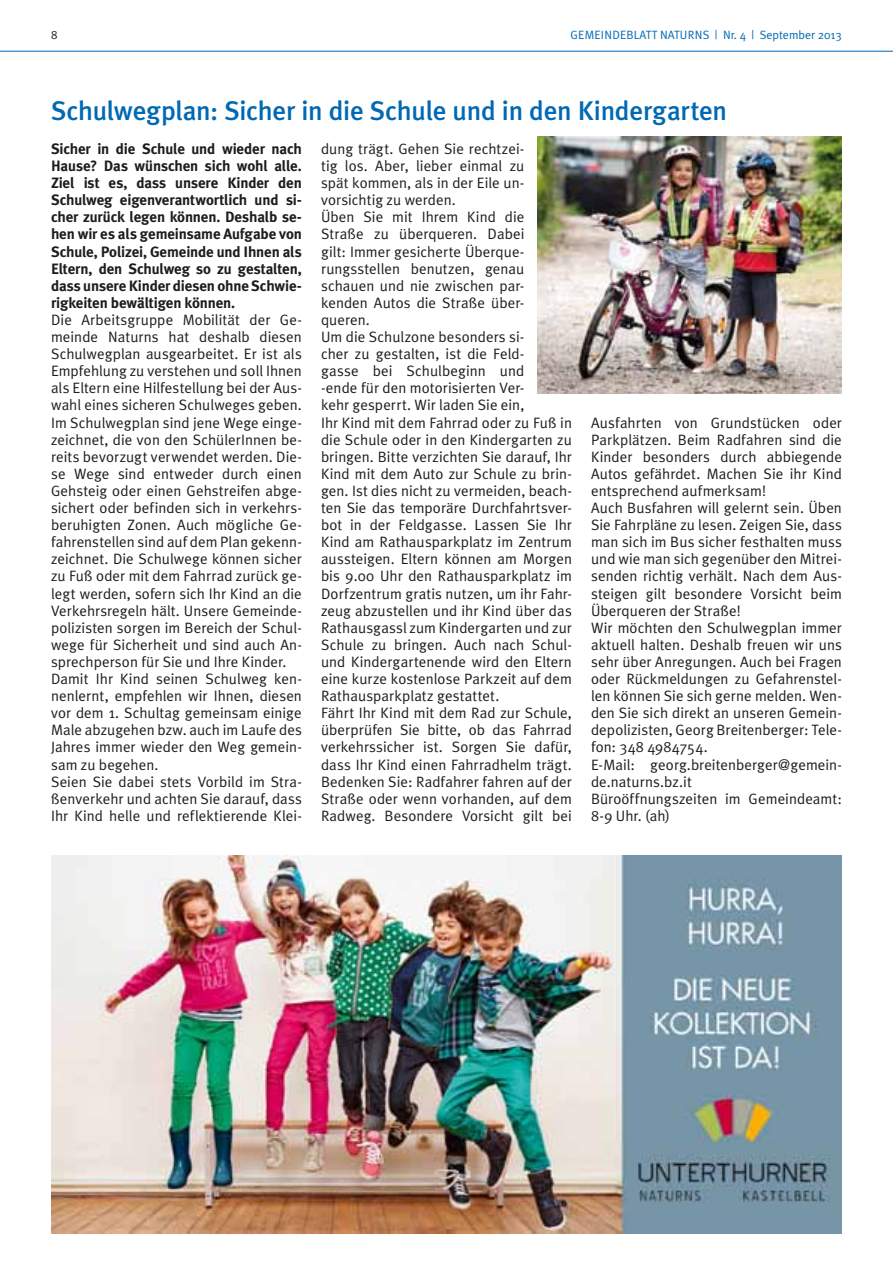
<style>
.page{position:relative;width:893px;height:1263px;background:#fff}
.page>*{position:absolute;margin:0;border:0;box-sizing:border-box;transform-origin:0 0}
.t1{font:500 27px "Meta Plus";letter-spacing:-.01em;color:#0069b4}
.t2{font:15px/17.1px "Meta Plus Normal";letter-spacing:.005em;color:#1d1d1b}
.t3{font:700 15px/17.1px "Meta Plus";letter-spacing:-.01em;color:#1d1d1b;text-align:justify}
.t4{font:12px "Meta Plus Normal";color:#0069b4}
.t5{font:12px "Meta Plus Normal";color:#1d1d1b}
</style>
<div class="page">
<hr style="left:0;top:51px;width:893px;height:1px;background:#0069b4">
<img style="left:537px;top:137px;width:305px;height:256px">
<img style="left:51px;top:855px;width:791px;height:378px">
<p class="t5" style="left:51px;top:28px;width:8px">8</p>
<p class="t4" style="left:570px;top:28px;width:273px">GEMEINDEBLATT NATURNS | Nr. 4 | September 2013</p>
<h1 class="t1" style="left:51px;top:95px;width:677px">Schulwegplan: Sicher in die Schule und in den Kindergarten</h1>
<p class="t3" style="left:51px;top:140px;width:252px">Sicher in die Schule und wieder nach Hause? Das wünschen sich wohl alle.<br>Ziel ist es, dass unsere Kinder den Schulweg eigenverantwortlich und si&shy;cher zurück legen können. Deshalb se&shy;hen wir es als gemeinsame Aufgabe von Schule, Polizei, Gemeinde und Ihnen als Eltern, den Schulweg so zu gestalten, dass unsere Kinder diesen ohne Schwie&shy;rigkeiten bewältigen können.</p>
<p class="t2" style="left:51px;top:311px;width:252px">Die Arbeitsgruppe Mobilität der Ge&shy;meinde Naturns hat deshalb diesen Schulwegplan ausgearbeitet. Er ist als Empfehlung zu verstehen und soll Ihnen als Eltern eine Hilfestellung bei der Aus&shy;wahl eines sicheren Schulweges geben.<br>Im Schulwegplan sind jene Wege einge&shy;zeichnet, die von den SchülerInnen be&shy;reits bevorzugt verwendet werden. Die&shy;se Wege sind entweder durch einen Gehsteig oder einen Gehstreifen abge&shy;sichert oder befinden sich in verkehrs&shy;beruhigten Zonen. Auch mögliche Ge&shy;fahrenstellen sind auf dem Plan gekenn&shy;zeichnet. Die Schulwege können sicher zu Fuß oder mit dem Fahrrad zurück ge&shy;legt werden, sofern sich Ihr Kind an die Verkehrsregeln hält. Unsere Gemeinde&shy;polizisten sorgen im Bereich der Schul&shy;wege für Sicherheit und sind auch An&shy;sprechperson für Sie und Ihre Kinder.<br>Damit Ihr Kind seinen Schulweg ken&shy;nenlernt, empfehlen wir Ihnen, diesen vor dem 1. Schultag gemeinsam einige Male abzugehen bzw. auch im Laufe des Jahres immer wieder den Weg gemein&shy;sam zu begehen.<br>Seien Sie dabei stets Vorbild im Stra&shy;ßenverkehr und achten Sie darauf, dass Ihr Kind helle und reflektierende Klei-</p>
<p class="t2" style="left:321px;top:140px;width:252px">dung trägt. Gehen Sie rechtzei-<br>tig los. Aber, lieber einmal zu<br>spät kommen, als in der Eile un&shy;vorsichtig zu werden.<br>Üben Sie mit Ihrem Kind die<br>Straße zu überqueren. Dabei<br>gilt: Immer gesicherte Überque&shy;rungsstellen benutzen, genau schauen und nie zwischen par&shy;kenden Autos die Straße über&shy;queren.<br>Um die Schulzone besonders si-<br>cher zu gestalten, ist die Feld-<br>gasse bei Schulbeginn und<br>-ende für den motorisierten Ver-<br>kehr gesperrt. Wir laden Sie ein,<br>Ihr Kind mit dem Fahrrad oder zu Fuß in die Schule oder in den Kindergarten zu bringen. Bitte verzichten Sie darauf, Ihr Kind mit dem Auto zur Schule zu brin&shy;gen. Ist dies nicht zu vermeiden, beach&shy;ten Sie das temporäre Durchfahrtsver&shy;bot in der Feldgasse. Lassen Sie Ihr Kind am Rathausparkplatz im Zentrum aussteigen. Eltern können am Morgen bis 9.00 Uhr den Rathausparkplatz im Dorfzentrum gratis nutzen, um ihr Fahr&shy;zeug abzustellen und ihr Kind über das Rathausgassl zum Kindergarten und zur Schule zu bringen. Auch nach Schul&shy;und Kindergartenende wird den Eltern eine kurze kostenlose Parkzeit auf dem Rathausparkplatz gestattet.<br>Fährt Ihr Kind mit dem Rad zur Schule, überprüfen Sie bitte, ob das Fahrrad verkehrssicher ist. Sorgen Sie dafür, dass Ihr Kind einen Fahrradhelm trägt.<br>Bedenken Sie: Radfahrer fahren auf der Straße oder wenn vorhanden, auf dem Radweg. Besondere Vorsicht gilt bei</p>
<p class="t2" style="left:591px;top:414px;width:252px">Ausfahrten von Grundstücken oder Parkplätzen. Beim Radfahren sind die Kinder besonders durch abbiegende Autos gefährdet. Machen Sie ihr Kind entsprechend aufmerksam!<br>Auch Busfahren will gelernt sein. Üben Sie Fahrpläne zu lesen. Zeigen Sie, dass man sich im Bus sicher festhalten muss und wie man sich gegenüber den Mitrei&shy;senden richtig verhält. Nach dem Aus&shy;steigen gilt besondere Vorsicht beim Überqueren der Straße!<br>Wir möchten den Schulwegplan immer aktuell halten. Deshalb freuen wir uns sehr über Anregungen. Auch bei Fragen oder Rückmeldungen zu Gefahrenstel&shy;len können Sie sich gerne melden. Wen&shy;den Sie sich direkt an unseren Gemein&shy;depolizisten, Georg Breitenberger: Tele&shy;fon: 348 4984754.<br>E-Mail: georg.breitenberger@gemein&shy;de.naturns.bz.it<br>Büroöffnungszeiten im Gemeindeamt:<br>8-9 Uhr. (ah)</p>
</div>
